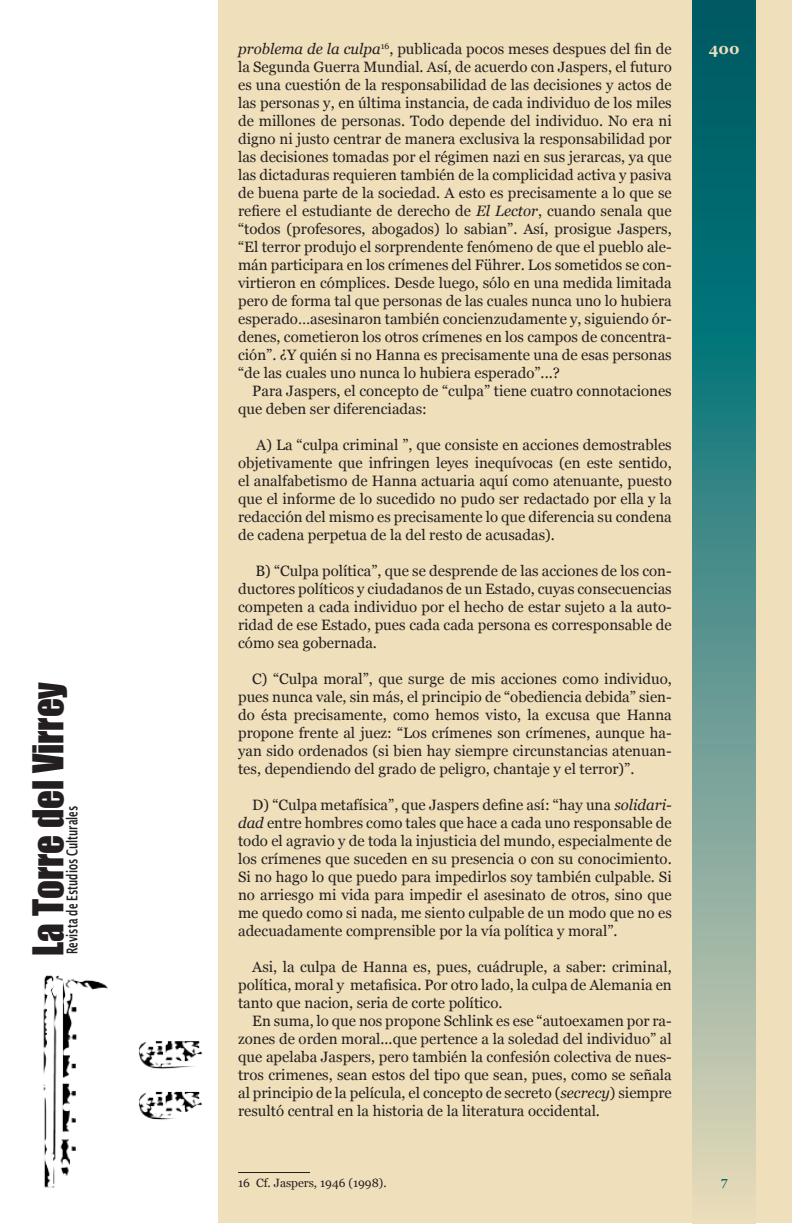
<style>
.page{position:relative;width:792px;height:1224px;background:#fff}
.page>*{position:absolute;margin:0;border:0;box-sizing:border-box;transform-origin:0 0}
.t1{font:39px "Impact";color:#231f20;scale:.95 1}
.t2{font:15px/18px "Georgia";color:#231f20;text-align:justify}
.t3{font:600 15px "Lucida Sans";color:#231f20;scale:.63 1}
.t4{font:700 15px "Georgia";color:#efdfbb}
.t5{font:13px "Georgia";color:#005963}
.t6{font:12px "Georgia";color:#231f20}
.s1{font-style:italic}
</style>
<div class="page">
<img style="left:43px;top:975px;width:160px;height:213px">
<div style="left:218px;top:0;width:574px;height:1224px;background:#efdfbb"></div>
<svg style="left:693px;top:0;width:63px;height:1196px;background:#54928c"></svg>
<hr style="left:238px;top:1172px;width:72px;height:1px;background:#231f20">
<h1 class="t1" style="left:18px;top:956px;width:290px;rotate:-90deg">La Torre del Virrey</h1>
<p class="t3" style="left:63px;top:954px;width:238px;rotate:-90deg">Revista de Estudios Culturales</p>
<p class="t2" style="left:238px;top:40px;width:435px"><span class="s1">problema de la culpa</span><sup>16</sup>, publicada pocos meses despues del fin de</p>
<p class="t4" style="left:709px;top:40px;width:32px">400</p>
<p class="t2" style="left:238px;top:58px;width:435px">la Segunda Guerra Mundial. Así, de acuerdo con Jaspers, el futuro es una cuestión de la responsabilidad de las decisiones y actos de las personas y, en última instancia, de cada individuo de los miles de millones de personas. Todo depende del individuo. No era ni digno ni justo centrar de manera exclusiva la responsabilidad por las decisiones tomadas por el régimen nazi en sus jerarcas, ya que las dictaduras requieren también de la complicidad activa y pasiva de buena parte de la sociedad. A esto es precisamente a lo que se refiere el estudiante de derecho de <span class="s1">El Lector</span>, cuando senala que “todos (profesores, abogados) lo sabian”. Así, prosigue Jaspers, “El terror produjo el sorprendente fenómeno de que el pueblo ale&shy;mán participara en los crímenes del Führer. Los sometidos se con&shy;virtieron en cómplices. Desde luego, sólo en una medida limitada pero de forma tal que personas de las cuales nunca uno lo hubiera esperado…asesinaron también concienzudamente y, siguiendo ór&shy;denes, cometieron los otros crímenes en los campos de concentra&shy;ción”. ¿Y quién si no Hanna es precisamente una de esas personas “de las cuales uno nunca lo hubiera esperado”...?</p>
<p class="t2" style="left:238px;top:382px;width:435px;text-indent:14px">Para Jaspers, el concepto de “culpa” tiene cuatro connotaciones que deben ser diferenciadas:</p>
<p class="t2" style="left:238px;top:436px;width:435px;text-indent:18px">A) La “culpa criminal ”, que consiste en acciones demostrables objetivamente que infringen leyes inequívocas (en este sentido, el analfabetismo de Hanna actuaria aquí como atenuante, puesto que el informe de lo sucedido no pudo ser redactado por ella y la redacción del mismo es precisamente lo que diferencia su condena de cadena perpetua de la del resto de acusadas).</p>
<p class="t2" style="left:238px;top:562px;width:435px;text-indent:17px">B) “Culpa política”, que se desprende de las acciones de los con&shy;ductores políticos y ciudadanos de un Estado, cuyas consecuencias competen a cada individuo por el hecho de estar sujeto a la auto&shy;ridad de ese Estado, pues cada cada persona es corresponsable de cómo sea gobernada.</p>
<p class="t2" style="left:238px;top:670px;width:435px;text-indent:14px">C) “Culpa moral”, que surge de mis acciones como individuo, pues nunca vale, sin más, el principio de “obediencia debida” sien&shy;do ésta precisamente, como hemos visto, la excusa que Hanna propone frente al juez: “Los crímenes son crímenes, aunque ha&shy;yan sido ordenados (si bien hay siempre circunstancias atenuan&shy;tes, dependiendo del grado de peligro, chantaje y el terror)”.</p>
<p class="t2" style="left:238px;top:796px;width:435px;text-indent:14px">D) “Culpa metafísica”, que Jaspers define así: “hay una <span class="s1">solidari&shy;dad</span> entre hombres como tales que hace a cada uno responsable de todo el agravio y de toda la injusticia del mundo, especialmente de los crímenes que suceden en su presencia o con su conocimiento.<br>Si no hago lo que puedo para impedirlos soy también culpable. Si no arriesgo mi vida para impedir el asesinato de otros, sino que me quedo como si nada, me siento culpable de un modo que no es adecuadamente comprensible por la vía política y moral”.</p>
<p class="t2" style="left:238px;top:958px;width:435px;text-indent:14px">Asi, la culpa de Hanna es, pues, cuádruple, a saber: criminal, política, moral y metafisica. Por otro lado, la culpa de Alemania en tanto que nacion, seria de corte político.</p>
<p class="t2" style="left:238px;top:1012px;width:435px;text-indent:14px">En suma, lo que nos propone Schlink es ese “autoexamen por ra&shy;zones de orden moral...que pertence a la soledad del individuo” al que apelaba Jaspers, pero también la confesión colectiva de nues&shy;tros crimenes, sean estos del tipo que sean, pues, como se señala al principio de la película, el concepto de secreto (<span class="s1">secrecy</span>) siempre resultó central en la historia de la literatura occidental.</p>
<p class="t6" style="left:238px;top:1176px;width:150px">16 Cf. Jaspers, 1946 (1998).</p>
<p class="t5" style="left:721px;top:1174px;width:8px">7</p>
</div>
